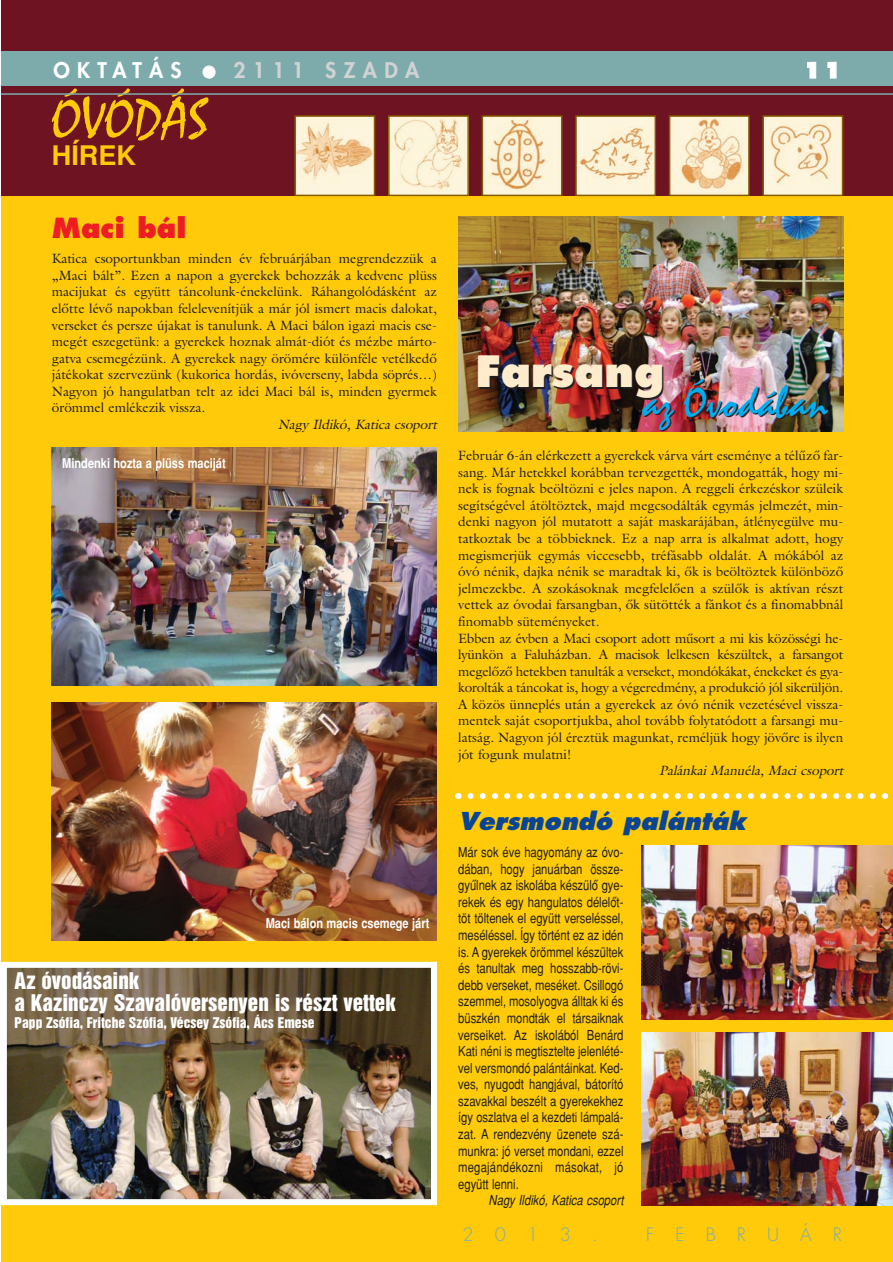
<style>
.page{position:relative;width:893px;height:1262px;background:#fff}
.page>*{position:absolute;margin:0;border:0;box-sizing:border-box;transform-origin:0 0}
.t1{font:54px "Mistral AH";color:#feca0a}
.t2{font:42px "Mistral AH";color:#00aeef}
.t3{font:700 42px "Futura AH Extra";color:#feeccd}
.t4{font:700 27px "Futura AH Extra";color:#ee1d23}
.t5{font:700 27px "H Helvetica";color:#feca0a}
.t6{font:italic 700 24px "Futura AH Extra";color:#094594}
.t7{font:21px/22.5px "H Helvetica Inserat";color:#fff}
.t8{font:800 21px "H Futura";letter-spacing:.345em;color:#d1d2d4}
.t9{font:800 21px "H Futura";letter-spacing:.345em;color:#fff}
.t10{font:700 21px "H Futura Extra";color:#fff}
.t11{font:300 18px "H Futura";letter-spacing:1.18em;color:#7dabab}
.t12{font:13.8px/16.5px "H Helvetica Narrow";letter-spacing:.005em;color:#231f20;text-align:justify}
.t13{font:italic 13.8px "H Helvetica Narrow";color:#231f20}
.t14{font:13.5px/16.6px "Galliard AH";color:#231f20;text-align:justify}
.t15{font:italic 13.5px "Galliard AH";color:#231f20}
.t16{font:700 13.5px "H Helvetica Narrow";color:#fff}
.t17{font:13.5px "H Helvetica Inserat";color:#fff}
</style>
<div class="page">
<div style="left:1px;top:0;width:891px;height:1261px;background:#feca0a"></div>
<div style="left:1px;top:0;width:891px;height:196px;background:#6e1321"></div>
<img style="left:765px;top:118px;width:75px;height:75px">
<div style="left:762px;top:115px;width:81px;height:81px;border:2px solid #885b00"></div>
<img style="left:671px;top:118px;width:75px;height:75px">
<div style="left:668px;top:115px;width:81px;height:81px;border:2px solid #885b00"></div>
<img style="left:578px;top:118px;width:75px;height:75px">
<div style="left:575px;top:115px;width:81px;height:81px;border:2px solid #885b00"></div>
<img style="left:484px;top:118px;width:75px;height:75px">
<div style="left:481px;top:115px;width:81px;height:81px;border:2px solid #885b00"></div>
<img style="left:391px;top:118px;width:75px;height:75px">
<div style="left:388px;top:115px;width:81px;height:81px;border:2px solid #885b00"></div>
<img style="left:297px;top:118px;width:75px;height:75px">
<div style="left:294px;top:115px;width:81px;height:81px;border:2px solid #885b00"></div>
<div style="left:1px;top:52px;width:891px;height:34px;background:#7dabab"></div>
<hr style="left:1px;top:93px;width:891px;height:2px;background:#7dabab">
<img style="left:8px;top:968px;width:422px;height:230px">
<div style="left:1px;top:961px;width:436px;height:244px;border:6px solid #fff"></div>
<img style="left:52px;top:447px;width:385px;height:238px">
<img style="left:52px;top:702px;width:385px;height:238px">
<img style="left:458px;top:216px;width:385px;height:215px">
<img style="left:641px;top:845px;width:251px;height:174px">
<img style="left:641px;top:1032px;width:251px;height:173px">
<svg style="left:455px;top:793px;width:433px;height:6px"></svg>
<h3 class="t9" style="left:53px;top:60px;width:130px">OKTATÁS</h3>
<h3 class="t8" style="left:233px;top:60px;width:187px">2111 SZADA</h3>
<h3 class="t10" style="left:803px;top:61px;width:39px">11</h3>
<h1 class="t1" style="left:52px;top:98px;width:157px">ÓVÓDÁS</h1>
<h3 class="t5" style="left:52px;top:145px;width:85px">HÍREK</h3>
<h3 class="t4" style="left:52px;top:216px;width:136px">Maci bál</h3>
<p class="t14" style="left:52px;top:251px;width:386px">Katica csoportunkban minden év februárjában megrendezzük a „Maci bált”. Ezen a napon a gyerekek behozzák a kedvenc plüss macijukat és együtt táncolunk-énekelünk. Ráhangolódásként az elôtte lévô napokban felelevenítjük a már jól ismert macis dalokat, verseket és persze újakat is tanulunk. A Maci bálon igazi macis cse&shy;megét eszegetünk: a gyerekek hoznak almát-diót és mézbe márto&shy;gatva csemegézünk. A gyerekek nagy örömére különféle vetélkedô játékokat szervezünk (kukorica hordás, ivóverseny, labda söprés…)<br>Nagyon jó hangulatban telt az idei Maci bál is, minden gyermek örömmel emlékezik vissza.</p>
<p class="t15" style="left:278px;top:419px;width:163px">Nagy Ildikó, Katica csop ort</p>
<p class="t16" style="left:62px;top:457px;width:165px">Mindenki hozta a plüss maciját</p>
<p class="t16" style="left:266px;top:917px;width:165px">Maci bálon macis csemege járt</p>
<h3 class="t7" style="left:15px;top:970px;width:383px">Az óvodásaink<br>a Kazinczy Szavalóversenyen is részt vettek</h3>
<p class="t17" style="left:15px;top:1016px;width:301px">Papp Zsófia, Fritche Szófia, Vécsey Zsófia, Ács Emese</p>
<h2 class="t3" style="left:475px;top:353px;width:190px">Farsang</h2>
<h2 class="t2" style="left:642px;top:386px;width:186px">az Óvodában</h2>
<p class="t14" style="left:458px;top:448px;width:386px;text-align:left">Február 6-án elérkezett a gyerekek várva várt eseménye a télûzô far&shy;sang. Már hetekkel korábban tervezgették, mondogatták, hogy mi&shy;nek is fognak beöltözni e jeles napon. A reggeli érkezéskor szüleik segítségével átöltöztek, majd megcsodálták egymás jelmezét, min&shy;denki nagyon jól mutatott a saját maskarájában, átlényegülve mu&shy;tatkoztak be a többieknek. Ez a nap arra is alkalmat adott, hogy megismerjük egymás viccesebb, tréfásabb oldalát. A mókából az óvó nénik, dajka nénik se maradtak ki, ôk is beöltöztek különbözô jelmezekbe. A szokásoknak megfelelôen a szülôk is aktívan részt vettek az óvodai farsangban, ôk sütötték a fánkot és a finomabbnál finomabb süteményeket.<br>Ebben az évben a Maci csoport adott mûsort a mi kis közösségi he&shy;lyünkön a Faluházban. A macisok lelkesen készültek, a farsangot megelôzô hetekben tanulták a verseket, mondókákat, énekeket és gya&shy;korolták a táncokat is, hogy a végeredmény, a produkció jól sikerüljön.<br>A közös ünneplés után a gyerekek az óvó nénik vezetésével vissza&shy;mentek saját csoportjukba, ahol tovább folytatódott a farsangi mu&shy;latság. Nagyon jól éreztük magunkat, reméljük hogy jövôre is ilyen jót fogunk mulatni!</p>
<p class="t15" style="left:659px;top:765px;width:188px">Palánkai Manuéla, Maci csop ort</p>
<h3 class="t6" style="left:458px;top:811px;width:295px">Versmondó palánták</h3>
<p class="t12" style="left:458px;top:845px;width:167px">Már sok éve hagyomány az óvo&shy;dában, hogy januárban össze&shy;gyûlnek az iskolába készülô gye&shy;rekek és egy hangulatos délelôt&shy;töt töltenek el együtt verseléssel, meséléssel. Így történt ez az idén is. A gyerekek örömmel készültek és tanultak meg hosszabb-rövi&shy;debb verseket, meséket. Csillogó szemmel, mosolyogva álltak ki és büszkén mondták el társaiknak verseiket. Az iskolából Benárd Kati néni is megtisztelte jelenlété&shy;vel versmondó palántáinkat. Ked&shy;ves, nyugodt hangjával, bátorító szavakkal beszélt a gyerekekhez így oszlatva el a kezdeti lámpalá&shy;zat. A rendezvény üzenete szá&shy;munkra: jó verset mondani, ezzel megajándékozni másokat, jó együtt lenni.</p>
<p class="t13" style="left:488px;top:1194px;width:136px">Nagy Ildikó, Katica csoport</p>
<h3 class="t11" style="left:462px;top:1225px;width:137px">2013.</h3>
<h3 class="t11" style="left:646px;top:1225px;width:197px">FEBRUÁR</h3>
</div>
